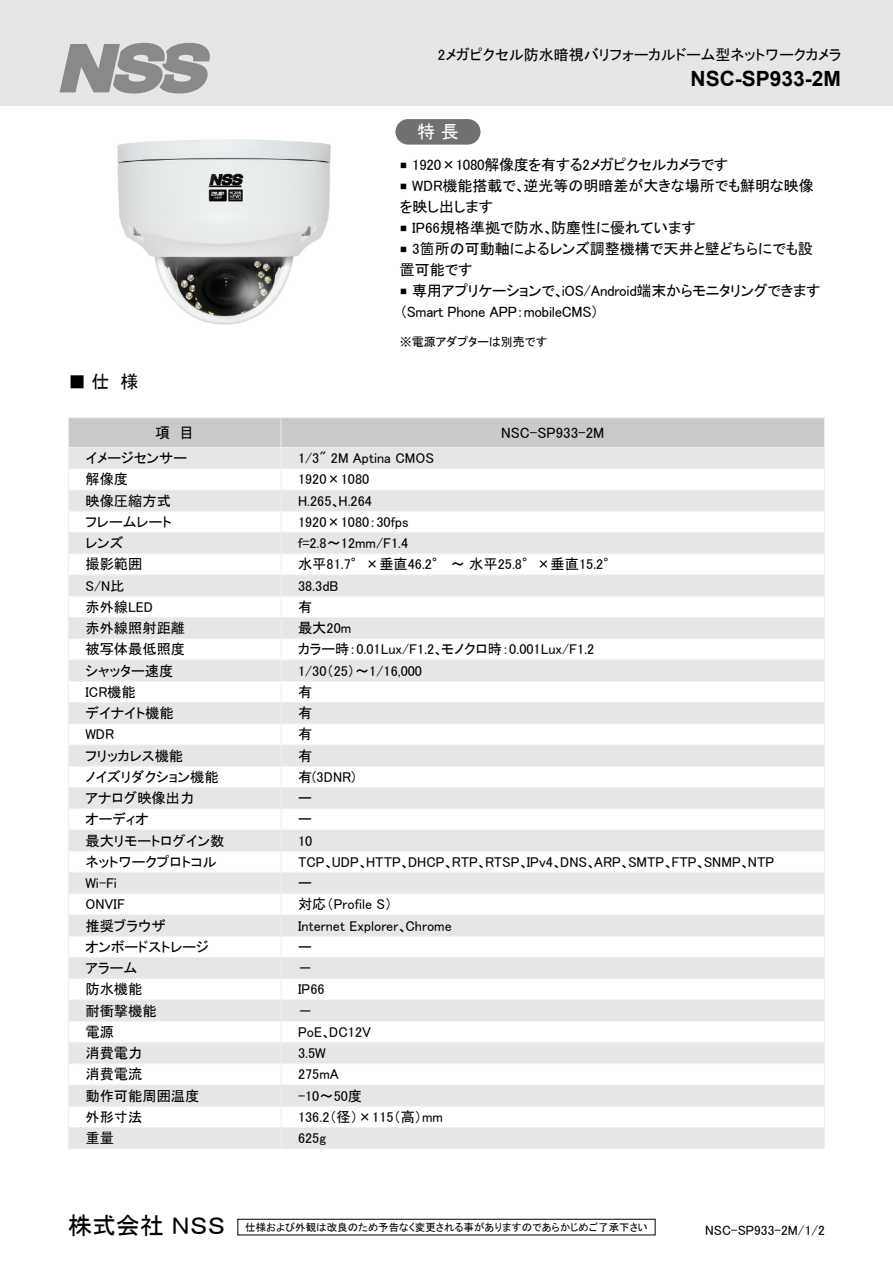
<style>
.page{position:relative;width:893px;height:1263px;background:#fff}
.page>*{position:absolute;margin:0;border:0;box-sizing:border-box;transform-origin:0 0}
.t1{font:24px "MS P Gothic";color:#000}
.t2{font:700 21px "Arial";color:#000}
.t3{font:18px "MS P Gothic";color:#000}
.t4{font:18px "MS P Gothic";color:#fff}
.t5{font:15px "MS P Gothic";color:#000}
.t6{font:15px "MS P Gothic";letter-spacing:-.02em;color:#000}
.t7{font:14.25px "MS P Gothic";color:#000}
.t8{font:13.5px "MS P Gothic";color:#000}
.t9{font:12px "MS P Gothic";color:#000}
.t10{font:10.5px "MS P Gothic";color:#000}
.t11{font:7.5px "MS P Gothic";color:#000}
</style>
<div class="page">
<img style="left:117px;top:139px;width:214px;height:186px">
<div style="left:0;top:0;width:893px;height:106px;background:#e6e6e6"></div>
<svg style="left:60px;top:43px;width:150px;height:51px"></svg>
<div style="left:395px;top:119px;width:85px;height:26px;background:#727171;border-radius:13px"></div>
<hr style="left:68px;top:417px;width:213px;height:1px;background:#efefef">
<hr style="left:281px;top:417px;width:544px;height:1px;background:#efefef">
<svg style="left:68px;top:418px;width:757px;height:730px"></svg>
<hr style="left:68px;top:1148px;width:213px;height:1px;background:#efefef">
<hr style="left:281px;top:1148px;width:544px;height:1px;background:#efefef">
<p class="t5" style="left:438px;top:47px;width:405px">2メガピクセル防水暗視バリフォーカルドーム型ネットワークカメラ</p>
<h2 class="t2" style="left:691px;top:64px;width:152px">NSC-SP933-2M</h2>
<p class="t4" style="left:417px;top:123px;width:43px">特長</p>
<p class="t6" style="left:412px;top:157px;width:318px">1920×1080解像度を有する2メガピクセルカメラです</p>
<p class="t11" style="left:400px;top:161px;width:14px">■　</p>
<p class="t5" style="left:523px;top:178px;width:292px">逆光等の明暗差が大きな場所でも鮮明な映像</p>
<p class="t5" style="left:412px;top:178px;width:115px">WDR機能搭載で、</p>
<p class="t11" style="left:400px;top:182px;width:14px">■　</p>
<p class="t5" style="left:400px;top:199px;width:95px">を映し出します</p>
<p class="t5" style="left:551px;top:220px;width:146px">防塵性に優れています</p>
<p class="t5" style="left:412px;top:220px;width:143px">IP66規格準拠で防水、</p>
<p class="t11" style="left:400px;top:224px;width:14px">■　</p>
<p class="t5" style="left:412px;top:241px;width:402px">3箇所の可動軸によるレンズ調整機構で天井と壁どちらにでも設</p>
<p class="t11" style="left:400px;top:245px;width:14px">■　</p>
<p class="t5" style="left:400px;top:262px;width:74px">置可能です</p>
<p class="t6" style="left:412px;top:283px;width:154px">専用アプリケーションで、</p>
<p class="t6" style="left:562px;top:283px;width:260px">iOS/Android端末からモニタリングできます</p>
<p class="t11" style="left:400px;top:287px;width:14px">■　</p>
<p class="t6" style="left:400px;top:304px;width:200px">（Smart Phone APP：mobileCMS(</p>
<p class="t9" style="left:400px;top:336px;width:149px">※電源アダプターは別売です</p>
<p class="t3" style="left:68px;top:372px;width:43px">■ 仕</p>
<p class="t3" style="left:120px;top:372px;width:19px">様</p>
<p class="t5" style="left:155px;top:425px;width:16px">項</p>
<p class="t5" style="left:179px;top:425px;width:17px">目</p>
<p class="t5" style="left:501px;top:425px;width:105px">NSC-SP933-2M</p>
<p class="t7" style="left:85px;top:451px;width:103px">イメージセンサー</p>
<p class="t7" style="left:298px;top:451px;width:137px">1/3" M2 Aptina CMOS</p>
<p class="t7" style="left:85px;top:472px;width:44px">解像度</p>
<p class="t7" style="left:298px;top:472px;width:73px">1920×1080</p>
<p class="t7" style="left:85px;top:493px;width:87px">映像圧縮方式</p>
<p class="t7" style="left:298px;top:493px;width:75px">H.265 H、 .264</p>
<p class="t7" style="left:85px;top:514px;width:88px">フレームレート</p>
<p class="t7" style="left:298px;top:514px;width:112px">1920×1080：30fps</p>
<p class="t7" style="left:85px;top:536px;width:40px">レンズ</p>
<p class="t7" style="left:298px;top:536px;width:112px">=f 2.8～12mm F/ 1.4</p>
<p class="t7" style="left:85px;top:557px;width:58px">撮影範囲</p>
<p class="t7" style="left:298px;top:557px;width:321px">水平81.7°×垂直46.2° ～水平25.8°×垂直15.2°</p>
<p class="t7" style="left:85px;top:578px;width:41px">S/N比</p>
<p class="t7" style="left:298px;top:578px;width:42px">38.3dB</p>
<p class="t7" style="left:85px;top:599px;width:69px">赤外線LED</p>
<p class="t7" style="left:298px;top:599px;width:16px">有</p>
<p class="t7" style="left:85px;top:621px;width:101px">赤外線照射距離</p>
<p class="t7" style="left:298px;top:621px;width:55px">最大20m</p>
<p class="t7" style="left:85px;top:642px;width:101px">被写体最低照度</p>
<p class="t7" style="left:298px;top:642px;width:147px">カラー時：0.01Lux F/ 1.2、</p>
<p class="t7" style="left:441px;top:642px;width:154px">モノクロ時：0.001Lux F/ 1.2</p>
<p class="t7" style="left:85px;top:663px;width:89px">シャッター速度</p>
<p class="t7" style="left:298px;top:663px;width:126px">1/30)25 ~( 1/16,000</p>
<p class="t7" style="left:85px;top:685px;width:52px">ICR機能</p>
<p class="t7" style="left:298px;top:685px;width:16px">有</p>
<p class="t7" style="left:85px;top:706px;width:90px">デイナイト機能</p>
<p class="t7" style="left:298px;top:706px;width:16px">有</p>
<p class="t7" style="left:85px;top:727px;width:30px">WDR</p>
<p class="t7" style="left:298px;top:727px;width:16px">有</p>
<p class="t7" style="left:85px;top:748px;width:99px">フリッカレス機能</p>
<p class="t7" style="left:298px;top:748px;width:16px">有</p>
<p class="t7" style="left:85px;top:770px;width:135px">ノイズリダクション機能</p>
<p class="t7" style="left:298px;top:770px;width:59px">有 3( DNR(</p>
<p class="t7" style="left:85px;top:791px;width:110px">アナログ映像出力</p>
<p class="t7" style="left:298px;top:791px;width:15px">ー</p>
<p class="t7" style="left:85px;top:812px;width:65px">オーディオ</p>
<p class="t7" style="left:298px;top:812px;width:15px">ー</p>
<p class="t7" style="left:85px;top:833px;width:140px">最大リモートログイン数</p>
<p class="t7" style="left:298px;top:833px;width:16px">10</p>
<p class="t7" style="left:85px;top:854px;width:133px">ネットワークプロトコル</p>
<p class="t7" style="left:298px;top:854px;width:38px">TCP、</p>
<p class="t7" style="left:408px;top:854px;width:48px">DHCP、</p>
<p class="t7" style="left:485px;top:854px;width:46px">RTSP、</p>
<p class="t7" style="left:527px;top:854px;width:37px">IPv 、4</p>
<p class="t7" style="left:560px;top:854px;width:38px">DNS、</p>
<p class="t7" style="left:594px;top:854px;width:38px">ARP、</p>
<p class="t7" style="left:628px;top:854px;width:47px">SMTP、</p>
<p class="t7" style="left:704px;top:854px;width:48px">SNMP、</p>
<p class="t7" style="left:452px;top:854px;width:37px">RTP、</p>
<p class="t7" style="left:332px;top:854px;width:38px">UDP、</p>
<p class="t7" style="left:366px;top:854px;width:46px">HTTP、</p>
<p class="t7" style="left:671px;top:854px;width:36px">FTP、</p>
<p class="t7" style="left:748px;top:854px;width:28px">NTP</p>
<p class="t7" style="left:85px;top:876px;width:33px">Wi-Fi</p>
<p class="t7" style="left:298px;top:876px;width:15px">ー</p>
<p class="t7" style="left:85px;top:897px;width:41px">ONVIF</p>
<p class="t7" style="left:298px;top:897px;width:96px">対応（Profile S(</p>
<p class="t7" style="left:85px;top:918px;width:82px">推奨ブラウザ</p>
<p class="t7" style="left:405px;top:918px;width:48px">Chrome</p>
<p class="t7" style="left:298px;top:918px;width:111px">Internet Explorer、</p>
<p class="t7" style="left:85px;top:939px;width:125px">オンボードストレージ</p>
<p class="t7" style="left:298px;top:939px;width:15px">ー</p>
<p class="t7" style="left:85px;top:961px;width:53px">アラーム</p>
<p class="t7" style="left:298px;top:961px;width:16px">－</p>
<p class="t7" style="left:85px;top:982px;width:58px">防水機能</p>
<p class="t7" style="left:298px;top:982px;width:28px">IP66</p>
<p class="t7" style="left:85px;top:1003px;width:73px">耐衝撃機能</p>
<p class="t7" style="left:298px;top:1003px;width:16px">－</p>
<p class="t7" style="left:85px;top:1024px;width:30px">電源</p>
<p class="t7" style="left:329px;top:1024px;width:43px">DC12V</p>
<p class="t7" style="left:298px;top:1024px;width:35px">PoE、</p>
<p class="t7" style="left:85px;top:1046px;width:58px">消費電力</p>
<p class="t7" style="left:298px;top:1046px;width:29px">3.5W</p>
<p class="t7" style="left:85px;top:1067px;width:58px">消費電流</p>
<p class="t7" style="left:298px;top:1067px;width:42px">275mA</p>
<p class="t7" style="left:85px;top:1088px;width:115px">動作可能周囲温度</p>
<p class="t7" style="left:298px;top:1088px;width:66px">-10～50度</p>
<p class="t7" style="left:85px;top:1110px;width:58px">外形寸法</p>
<p class="t7" style="left:298px;top:1110px;width:146px">136.2 径（ ）×115 高（ ）mm</p>
<p class="t7" style="left:85px;top:1131px;width:30px">重量</p>
<p class="t7" style="left:298px;top:1131px;width:29px">625g</p>
<h1 class="t1" style="left:68px;top:1213px;width:159px">株式会社ＮＳＳ</h1>
<p class="t10" style="left:245px;top:1222px;width:404px">仕様および外観は改良のため予告なく変更される事がありますのであらかじめご了承下さい</p>
<p class="t8" style="left:705px;top:1223px;width:121px">NSC-SP933-2M/1/2</p>
</div>
